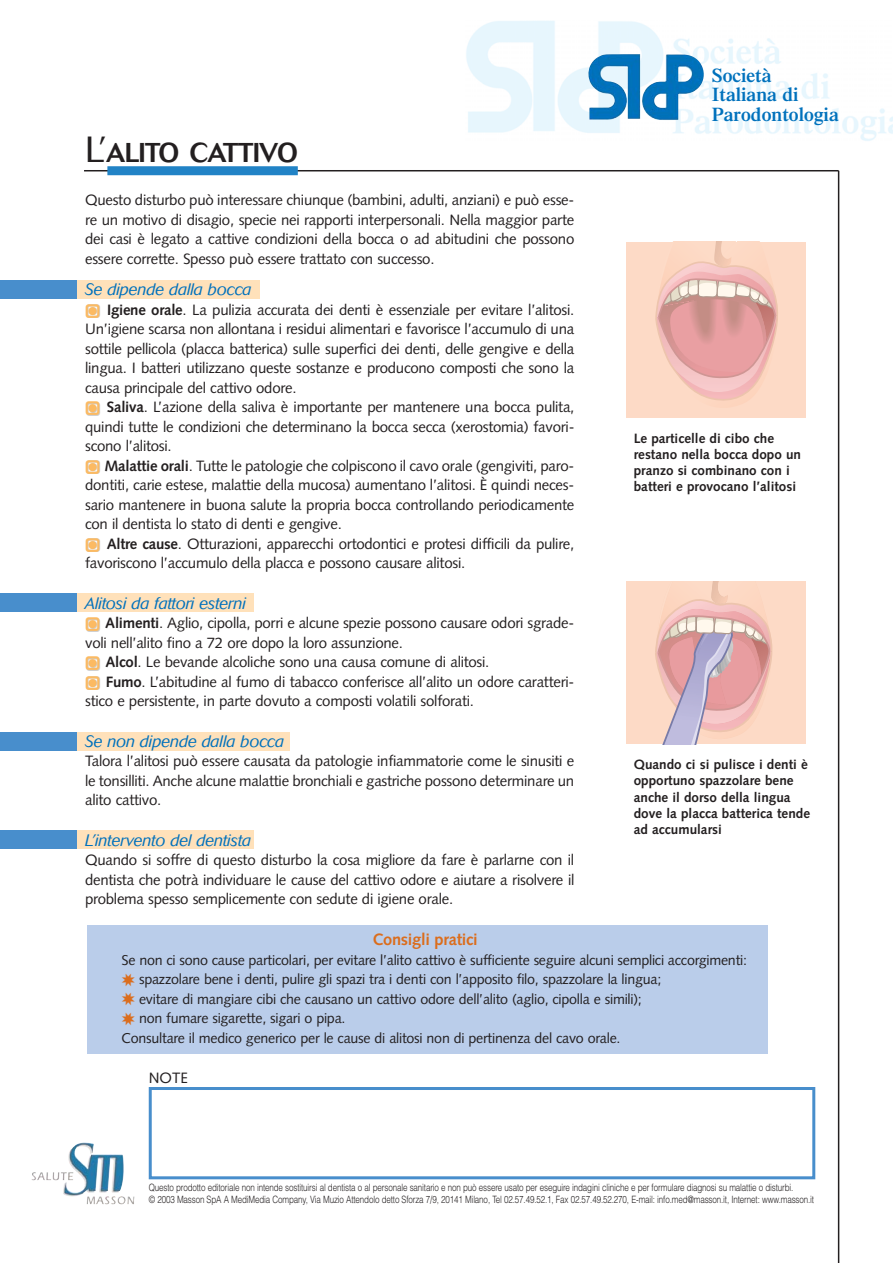
<style>
.page{position:relative;width:893px;height:1263px;background:#fff}
.page>*{position:absolute;margin:0;border:0;box-sizing:border-box;transform-origin:0 0}
.t1{font:500 27px "Cosmos";letter-spacing:-.025em;color:#231f20}
.t2{font:600 19.5px/19.5px "Times";color:#0071bc}
.t3{font:italic 300 16.5px "Cosmos";letter-spacing:-.02em;color:#0071bc}
.t4{font:700 16.5px "Syntax";letter-spacing:-.015em;color:#db6d1d}
.t5{font:15px/19.5px "Syntax";letter-spacing:-.015em;color:#231f20;text-align:justify}
.t6{font:14.25px/19.5px "Syntax";letter-spacing:-.015em;color:#231f20}
.t7{font:700 13.5px/16.2px "Syntax";color:#231f20}
.t8{font:300 10.05px/12px "Helvetica";letter-spacing:-.015em;color:#231f20;scale:.8 1}
.s1{font-weight:300;font-size:36px}
.s2{font-weight:700}
.s3{color:#db6d1d}
</style>
<div class="page">
<img style="left:466px;top:21px;width:426px;height:120px">
<img style="left:588px;top:54px;width:115px;height:66px">
<div style="left:0;top:281px;width:128px;height:18px;background:#488ecc"></div>
<div style="left:78px;top:281px;width:182px;height:18px;background:#ffe1ba"></div>
<div style="left:0;top:594px;width:128px;height:18px;background:#488ecc"></div>
<div style="left:78px;top:594px;width:176px;height:18px;background:#ffe1ba"></div>
<div style="left:0;top:830px;width:128px;height:18px;background:#488ecc"></div>
<div style="left:78px;top:830px;width:176px;height:18px;background:#ffe1ba"></div>
<div style="left:0;top:733px;width:128px;height:18px;background:#488ecc"></div>
<div style="left:78px;top:733px;width:212px;height:18px;background:#ffe1ba"></div>
<hr style="left:84px;top:170px;width:754px;height:1px;background:#231f20">
<hr style="left:837px;top:171px;width:2px;height:1092px;background:#231f20">
<div style="left:107px;top:166px;width:191px;height:9px;background:#2183c6"></div>
<div style="left:149px;top:1087px;width:666px;height:92px;border:3px solid #488ecc"></div>
<img style="left:32px;top:1143px;width:92px;height:54px">
<div style="left:626px;top:242px;width:180px;height:175px;background:#fddac6"></div>
<svg style="left:655px;top:242px;width:123px;height:159px"></svg>
<div style="left:626px;top:582px;width:180px;height:162px;background:#fddac6"></div>
<svg style="left:655px;top:582px;width:118px;height:162px"></svg>
<div style="left:87px;top:925px;width:680px;height:129px;background:#bacdea"></div>
<h1 class="t1" style="left:85px;top:137px;width:214px"><span class="s1">L’</span>ALITO CATTIVO</h1>
<p class="t5" style="left:85px;top:190px;width:490px">Questo disturbo può interessare chiunque (bambini, adulti, anziani) e può esse&shy;re un motivo di disagio, specie nei rapporti interpersonali. Nella maggior parte dei casi è legato a cattive condizioni della bocca o ad abitudini che possono essere corrette. Spesso può essere trattato con successo.</p>
<p class="t3" style="left:85px;top:280px;width:168px">Se dipende dalla bocca</p>
<p class="t5" style="left:85px;top:300px;width:491px;text-indent:22px"><span class="s2">Igiene orale</span>. La pulizia accurata dei denti è essenziale per evitare l’alitosi.<br>Un’igiene scarsa non allontana i residui alimentari e favorisce l’accumulo di una sottile pellicola (placca batterica) sulle superfici dei denti, delle gengive e della lingua. I batteri utilizzano queste sostanze e producono composti che sono la causa principale del cattivo odore.</p>
<p class="t5" style="left:85px;top:397px;width:491px;text-indent:22px"><span class="s2">Saliva</span>. L’azione della saliva è importante per mantenere una bocca pulita, quindi tutte le condizioni che determinano la bocca secca (xerostomia) favori&shy;scono l’alitosi.</p>
<p class="t5" style="left:85px;top:456px;width:491px;text-indent:19px"><span class="s2">Malattie orali</span>. Tutte le patologie che colpiscono il cavo orale (gengiviti, paro&shy;dontiti, carie estese, malattie della mucosa) aumentano l’alitosi. È quindi neces&shy;sario mantenere in buona salute la propria bocca controllando periodicamente con il dentista lo stato di denti e gengive.</p>
<p class="t5" style="left:85px;top:534px;width:491px;text-indent:22px"><span class="s2">Altre cause</span>. Otturazioni, apparecchi ortodontici e protesi difficili da pulire, favoriscono l’accumulo della placca e possono causare alitosi.</p>
<p class="t3" style="left:85px;top:594px;width:163px">Alitosi da fattori esterni</p>
<p class="t5" style="left:105px;top:613px;width:470px"><span class="s2">Alimenti</span>. Aglio, cipolla, porri e alcune spezie possono causare odori sgrade-</p>
<p class="t5" style="left:85px;top:633px;width:319px">voli nell’alito fino a 72 ore dopo la loro assunzione.</p>
<p class="t5" style="left:105px;top:652px;width:385px"><span class="s2">Alcol</span>. Le bevande alcoliche sono una causa comune di alitosi.</p>
<p class="t5" style="left:106px;top:672px;width:470px"><span class="s2">Fumo</span>. L’abitudine al fumo di tabacco conferisce all’alito un odore caratteri-</p>
<p class="t5" style="left:85px;top:691px;width:390px">stico e persistente, in parte dovuto a composti volatili solforati.</p>
<p class="t3" style="left:85px;top:732px;width:201px">Se non dipende dalla bocca</p>
<p class="t5" style="left:85px;top:751px;width:491px">Talora l’alitosi può essere causata da patologie infiammatorie come le sinusiti e le tonsilliti. Anche alcune malattie bronchiali e gastriche possono determinare un alito cattivo.</p>
<p class="t3" style="left:85px;top:831px;width:168px">L’intervento del dentista</p>
<p class="t5" style="left:85px;top:850px;width:491px">Quando si soffre di questo disturbo la cosa migliore da fare è parlarne con il dentista che potrà individuare le cause del cattivo odore e aiutare a risolvere il problema spesso semplicemente con sedute di igiene orale.</p>
<h2 class="t2" style="left:712px;top:65px;width:128px">Società<br>Italiana di<br>Parodontologia</h2>
<p class="t7" style="left:633px;top:430px;width:169px">Le particelle di cibo che restano nella bocca dopo un pranzo si combinano con i batteri e provocano l’alitosi</p>
<p class="t7" style="left:633px;top:757px;width:178px">Quando ci si pulisce i denti è opportuno spazzolare bene anche il dorso della lingua dove la placca batterica tende ad accumularsi</p>
<p class="t4" style="left:372px;top:930px;width:107px">Consigli pratici</p>
<p class="t6" style="left:122px;top:950px;width:627px">Se non ci sono cause particolari, per evitare l’alito cattivo è sufficiente seguire alcuni semplici accorgimenti: <span class="s3">✸</span> spazzolare bene i denti, pulire gli spazi tra i denti con l’apposito filo, spazzolare la lingua;<br><span class="s3">✸</span> evitare di mangiare cibi che causano un cattivo odore dell’alito (aglio, cipolla e simili);<br><span class="s3">✸</span> non fumare sigarette, sigari o pipa.<br>Consultare il medico generico per le cause di alitosi non di pertinenza del cavo orale.</p>
<p class="t5" style="left:149px;top:1068px;width:41px">NOTE</p>
<p class="t8" style="left:149px;top:1182px;width:833px">Questo prodotto editoriale non intende sostituirsi al dentista o al personale sanitario e non può essere usato per eseguire indagini cliniche e per formulare diagnosi su malattie o disturbi.<br>© 2003 Masson SpA A MediMedia Company, Via Muzio Attendolo detto Sforza 7/9, 20141 Milano, Tel 02.57.49.52.1, Fax 02.57.49.52.270, E-mail: info.med@masson.it, Internet: www.masson.it</p>
</div>
